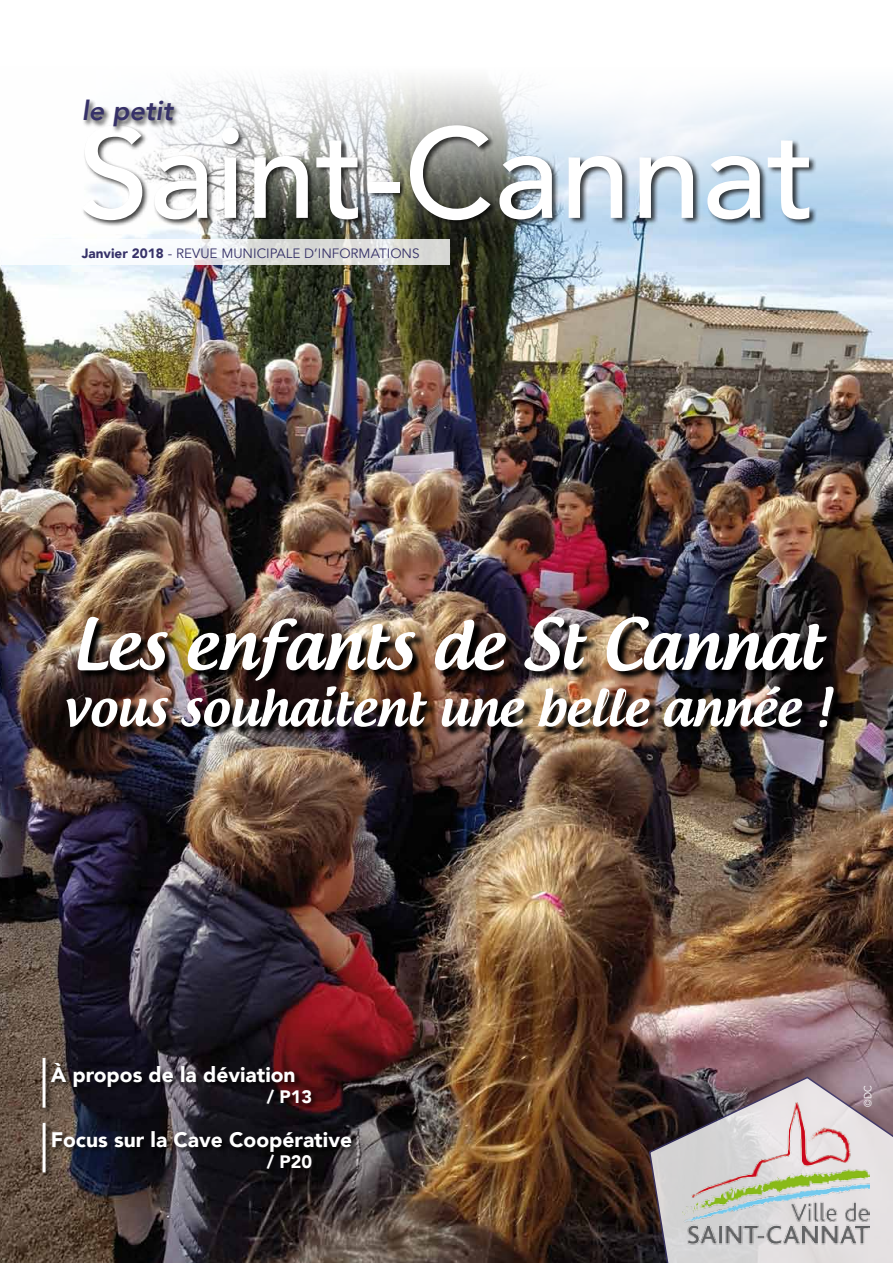
<style>
.page{position:relative;width:893px;height:1263px;background:#fff}
.page>*{position:absolute;margin:0;border:0;box-sizing:border-box;transform-origin:0 0}
.t1{font:500 127.5px "Avenir";color:#fff}
.t2{font:500 67.5px "Androgyne";color:#fff}
.t3{font:500 51px "Androgyne";color:#fff}
.t4{font:italic 800 27px "Avenir";color:#363168}
.t5{font:900 21px "Avenir";color:#fff}
.t6{font:900 18px "Avenir";color:#fff}
.t7{font:13.5px "Avenir";color:#363168}
.t8{font:10.5px "Avenir";color:#fff;scale:.9 1}
.s1{font-weight:900}
</style>
<div class="page">
<img style="left:0;top:78px;width:893px;height:1185px">
<div style="left:80px;top:124px;width:736px;height:103px;background:#000;opacity:.75"></div>
<div style="left:82px;top:99px;width:98px;height:35px;background:#000;opacity:.75"></div>
<svg style="left:0;top:239px;width:450px;height:26px"></svg>
<div style="left:51px;top:1129px;width:307px;height:47px;background:#000;opacity:.75"></div>
<div style="left:41px;top:1121px;width:12px;height:59px;background:#000;opacity:.75"></div>
<hr style="left:43px;top:1123px;width:3px;height:49px;background:#fff">
<svg style="left:648px;top:1076px;width:245px;height:187px;background:#93878c"></svg>
<img style="left:683px;top:1102px;width:187px;height:161px">
<div style="left:49px;top:1062px;width:269px;height:50px;background:#000;opacity:.75"></div>
<div style="left:41px;top:1056px;width:12px;height:59px;background:#000;opacity:.75"></div>
<hr style="left:43px;top:1058px;width:3px;height:50px;background:#fff">
<img style="left:68px;top:618px;width:776px;height:119px">
<p class="t4" style="left:82px;top:95px;width:93px">le petit</p>
<h1 class="t1" style="left:78px;top:63px;width:739px">Saint-Cannat</h1>
<p class="t7" style="left:82px;top:245px;width:339px"><span class="s1">Janvier 2018</span> - REVUE MUNICIPALE D’INFORMATIONS</p>
<h2 class="t2" style="left:72px;top:601px;width:752px">Les enfants de St Cannat</h2>
<h3 class="t3" style="left:63px;top:675px;width:770px">vous souhaitent une belle année !</h3>
<p class="t5" style="left:51px;top:1057px;width:246px">À propos de la déviation</p>
<p class="t6" style="left:267px;top:1082px;width:47px">/ P13</p>
<p class="t5" style="left:51px;top:1122px;width:303px">Focus sur la Cave Coopérative</p>
<p class="t6" style="left:267px;top:1146px;width:47px">/ P20</p>
<p class="t8" style="left:862px;top:1107px;width:25px;rotate:-90deg">©DC</p>
</div>
